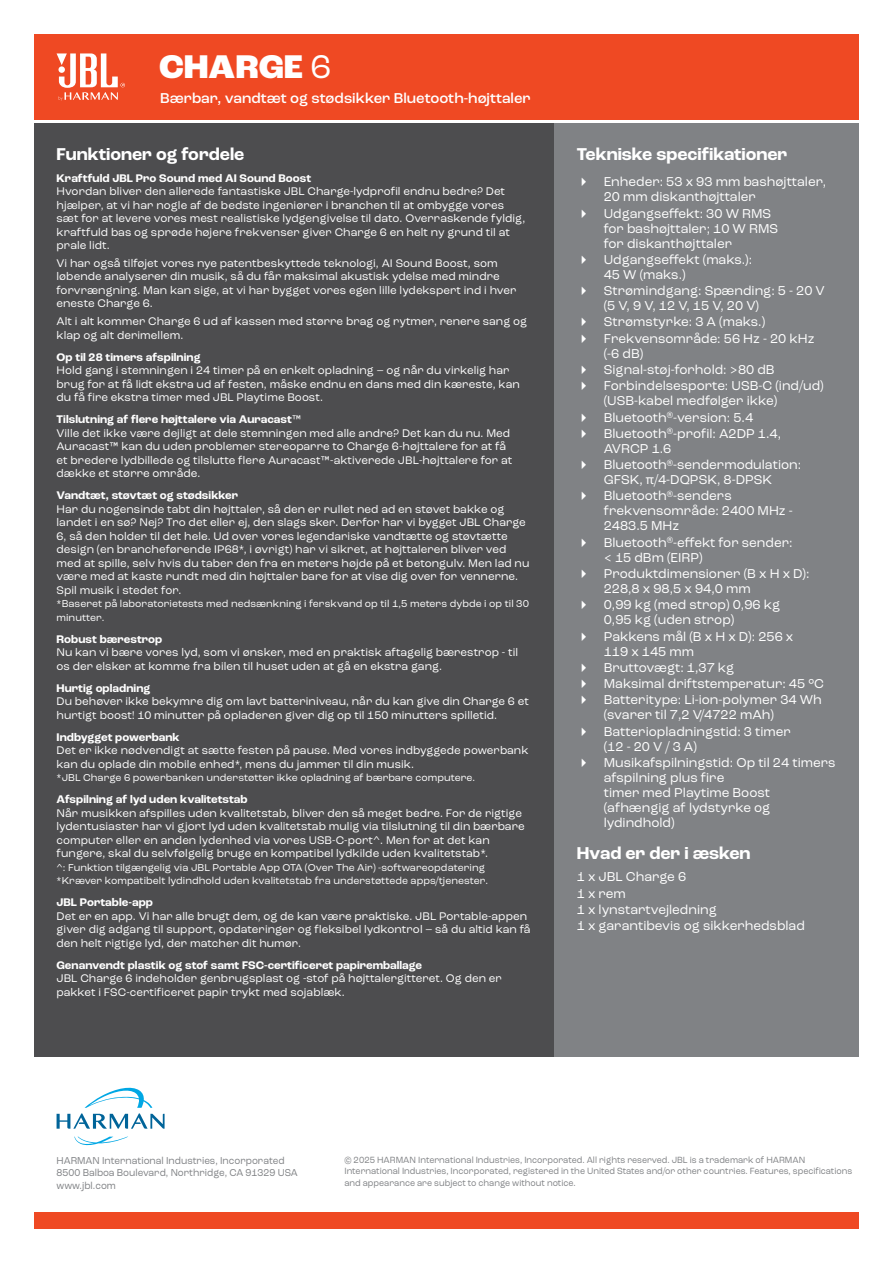
<style>
.page{position:relative;width:893px;height:1263px;background:#fff}
.page>*{position:absolute;margin:0;border:0;box-sizing:border-box;transform-origin:0 0}
.t1{font:800 34.5px "Roc Grotesk";color:#fff}
.t2{font:700 18px "Roc Grotesk";color:#fff}
.t3{font:500 15px "Roc Grotesk";color:#fff}
.t4{font:13.5px/15px "Roc Grotesk";color:#fff}
.t5{font:11.7px/13.5px "Roc Grotesk";letter-spacing:.005em;color:#fff}
.t6{font:700 11.7px "Roc Grotesk";letter-spacing:.005em;color:#fff}
.t7{font:10.5px/13.5px "Roc Grotesk";letter-spacing:.005em;color:#fff}
.t8{font:10.5px/12.6px "Roc Grotesk";color:#808285;scale:.94 1}
.t9{font:9.45px/11.4px "Roc Grotesk";color:#808285;scale:.94 1}
.s1{font-weight:400}
</style>
<div class="page">
<div style="left:34px;top:1213px;width:825px;height:16px;background:#ef4923"></div>
<svg style="left:74px;top:1137px;width:54px;height:8px"></svg>
<svg style="left:57px;top:1087px;width:108px;height:42px"></svg>
<div style="left:34px;top:34px;width:825px;height:85px;background:#ef4923"></div>
<svg style="left:57px;top:53px;width:68px;height:48px"></svg>
<div style="left:34px;top:123px;width:520px;height:934px;background:#4d4d4f"></div>
<div style="left:554px;top:123px;width:305px;height:934px;background:#808285"></div>
<h1 class="t1" style="left:159px;top:45px;width:174px">CHARGE <span class="s1">6</span></h1>
<p class="t3" style="left:160px;top:89px;width:372px">Bærbar, vandtæt og stødsikker Bluetooth-højttaler</p>
<h2 class="t2" style="left:57px;top:142px;width:189px">Funktioner og fordele</h2>
<p class="t6" style="left:57px;top:170px;width:256px">Kraftfuld JBL Pro Sound med AI Sound Boost</p>
<p class="t5" style="left:57px;top:184px;width:470px">Hvordan bliver den allerede fantastiske JBL Charge-lydprofil endnu bedre? Det hjælper, at vi har nogle af de bedste ingeniører i branchen til at ombygge vores sæt for at levere vores mest realistiske lydgengivelse til dato. Overraskende fyldig, kraftfuld bas og sprøde højere frekvenser giver Charge 6 en helt ny grund til at prale lidt.</p>
<p class="t5" style="left:57px;top:256px;width:461px">Vi har også tilføjet vores nye patentbeskyttede teknologi, AI Sound Boost, som løbende analyserer din musik, så du får maksimal akustisk ydelse med mindre forvrængning. Man kan sige, at vi har bygget vores egen lille lydekspert ind i hver eneste Charge 6.</p>
<p class="t5" style="left:57px;top:314px;width:472px">Alt i alt kommer Charge 6 ud af kassen med større brag og rytmer, renere sang og klap og alt derimellem.</p>
<p class="t6" style="left:57px;top:349px;width:146px">Op til 28 timers afspilning</p>
<p class="t5" style="left:57px;top:363px;width:465px">Hold gang i stemningen i 24 timer på en enkelt opladning – og når du virkelig har brug for at få lidt ekstra ud af festen, måske endnu en dans med din kæreste, kan du få fire ekstra timer med JBL Playtime Boost.</p>
<p class="t6" style="left:57px;top:412px;width:246px">Tilslutning af flere højttalere via Auracast™</p>
<p class="t5" style="left:57px;top:426px;width:457px">Ville det ikke være dejligt at dele stemningen med alle andre? Det kan du nu. Med Auracast™ kan du uden problemer stereoparre to Charge 6-højttalere for at få et bredere lydbillede og tilslutte flere Auracast™-aktiverede JBL-højttalere for at dække et større område.</p>
<p class="t6" style="left:57px;top:488px;width:183px">Vandtæt, støvtæt og stødsikker</p>
<p class="t5" style="left:57px;top:502px;width:474px">Har du nogensinde tabt din højttaler, så den er rullet ned ad en støvet bakke og landet i en sø? Nej? Tro det eller ej, den slags sker. Derfor har vi bygget JBL Charge 6, så den holder til det hele. Ud over vores legendariske vandtætte og støvtætte design (en brancheførende IP68*, i øvrigt) har vi sikret, at højttaleren bliver ved med at spille, selv hvis du taber den fra en meters højde på et betongulv. Men lad nu være med at kaste rundt med din højttaler bare for at vise dig over for vennerne.<br>Spil musik i stedet for.</p>
<p class="t7" style="left:57px;top:597px;width:474px">*Baseret på laboratorietests med nedsænkning i ferskvand op til 1,5 meters dybde i op til 30 minutter.</p>
<p class="t6" style="left:57px;top:631px;width:107px">Robust bærestrop</p>
<p class="t5" style="left:57px;top:645px;width:463px">Nu kan vi bære vores lyd, som vi ønsker, med en praktisk aftagelig bærestrop - til os der elsker at komme fra bilen til huset uden at gå en ekstra gang.</p>
<p class="t6" style="left:57px;top:680px;width:95px">Hurtig opladning</p>
<p class="t5" style="left:57px;top:694px;width:474px">Du behøver ikke bekymre dig om lavt batteriniveau, når du kan give din Charge 6 et hurtigt boost! 10 minutter på opladeren giver dig op til 150 minutters spilletid.</p>
<p class="t6" style="left:57px;top:729px;width:125px">Indbygget powerbank</p>
<p class="t5" style="left:57px;top:743px;width:473px">Det er ikke nødvendigt at sætte festen på pause. Med vores indbyggede powerbank kan du oplade din mobile enhed*, mens du jammer til din musik.</p>
<p class="t7" style="left:57px;top:771px;width:420px">*JBL Charge 6 powerbanken understøtter ikke opladning af bærbare computere.</p>
<p class="t6" style="left:57px;top:792px;width:193px">Afspilning af lyd uden kvalitetstab</p>
<p class="t5" style="left:57px;top:806px;width:470px">Når musikken afspilles uden kvalitetstab, bliver den så meget bedre. For de rigtige lydentusiaster har vi gjort lyd uden kvalitetstab mulig via tilslutning til din bærbare computer eller en anden lydenhed via vores USB-C-port^. Men for at det kan fungere, skal du selvfølgelig bruge en kompatibel lydkilde uden kvalitetstab*.</p>
<p class="t7" style="left:57px;top:860px;width:433px">^: Funktion tilgængelig via JBL Portable App OTA (Over The Air) -softwareopdatering *Kræver kompatibelt lydindhold uden kvalitetstab fra understøttede apps/tjenester.</p>
<p class="t6" style="left:57px;top:895px;width:98px">JBL Portable-app</p>
<p class="t5" style="left:57px;top:909px;width:475px">Det er en app. Vi har alle brugt dem, og de kan være praktiske. JBL Portable-appen giver dig adgang til support, opdateringer og fleksibel lydkontrol – så du altid kan få den helt rigtige lyd, der matcher dit humør.</p>
<p class="t6" style="left:57px;top:957px;width:367px">Genanvendt plastik og stof samt FSC-certificeret papiremballage</p>
<p class="t5" style="left:57px;top:971px;width:447px">JBL Charge 6 indeholder genbrugsplast og -stof på højttalergitteret. Og den er pakket i FSC-certificeret papir trykt med sojablæk.</p>
<h2 class="t2" style="left:577px;top:142px;width:212px">Tekniske specifikationer</h2>
<p class="t4" style="left:604px;top:174px;width:224px">Enheder: 53 x 93 mm bashøjttaler,<br>20 mm diskanthøjttaler</p>
<p class="t4" style="left:604px;top:206px;width:176px">Udgangseffekt: 30 W RMS for bashøjttaler; 10 W RMS for diskanthøjttaler</p>
<p class="t4" style="left:604px;top:252px;width:150px">Udgangseffekt (maks.):<br>45 W (maks.)</p>
<p class="t4" style="left:604px;top:283px;width:223px">Strømindgang: Spænding: 5 - 20 V (5 V, 9 V, 12 V, 15 V, 20 V)</p>
<p class="t4" style="left:604px;top:314px;width:212px;line-height:16.4px">Strømstyrke: 3 A (maks.)<br>Frekvensområde: 56 Hz - 20 kHz</p>
<p class="t4" style="left:604px;top:345px;width:221px;line-height:16.4px">(-6 dB)<br>Signal-støj-forhold: &gt;80 dB<br>Forbindelsesporte: USB-C (ind/ud)</p>
<p class="t4" style="left:604px;top:393px;width:179px;line-height:16.2px">(USB-kabel medfølger ikke)<br>Bluetooth<sup>®</sup>-version: 5.4<br>Bluetooth<sup>®</sup>-profil: A2DP 1.4,</p>
<p class="t4" style="left:604px;top:440px;width:199px;line-height:16.4px">AVRCP 1.6<br>Bluetooth<sup>®</sup>-sendermodulation:</p>
<p class="t4" style="left:604px;top:471px;width:170px;line-height:16.4px">GFSK, π/4-DQPSK, 8-DPSK<br>Bluetooth<sup>®</sup>-senders</p>
<p class="t4" style="left:604px;top:503px;width:191px">frekvensområde: 2400 MHz -<br>2483.5 MHz</p>
<p class="t4" style="left:604px;top:535px;width:190px">Bluetooth<sup>®</sup>-effekt for sender: &lt; 15 dBm (EIRP)</p>
<p class="t4" style="left:604px;top:566px;width:207px">Produktdimensioner (B x H x D):<br>228,8 x 98,5 x 94,0 mm</p>
<p class="t4" style="left:604px;top:597px;width:178px">0,99 kg (med strop) 0,96 kg<br>0,95 kg (uden strop)</p>
<p class="t4" style="left:604px;top:629px;width:191px">Pakkens mål (B x H x D): 256 x<br>119 x 145 mm</p>
<p class="t4" style="left:604px;top:659px;width:222px;line-height:16.4px">Bruttovægt: 1,37 kg<br>Maksimal driftstemperatur: 45 °C<br>Batteritype: Li-ion-polymer 34 Wh</p>
<p class="t4" style="left:604px;top:707px;width:189px;line-height:16.4px">(svarer til 7,2 V/4722 mAh)<br>Batteriopladningstid: 3 timer</p>
<p class="t4" style="left:604px;top:738px;width:233px;line-height:16.4px">(12 - 20 V / 3 A)<br>Musikafspilningstid: Op til 24 timers</p>
<p class="t4" style="left:604px;top:770px;width:168px">afspilning plus fire<br>timer med Playtime Boost (afhængig af lydstyrke og lydindhold)</p>
<h2 class="t2" style="left:577px;top:842px;width:175px">Hvad er der i æsken</h2>
<p class="t4" style="left:577px;top:869px;width:230px;line-height:16.4px">1 x JBL Charge 6<br>1 x rem<br>1 x lynstartvejledning<br>1 x garantibevis og sikkerhedsblad</p>
<p class="t8" style="left:57px;top:1154px;width:258px">HARMAN International Industries, Incorporated<br>8500 Balboa Boulevard, Northridge, CA 91329 USA www.jbl.com</p>
<p class="t9" style="left:344px;top:1154px;width:542px">© 2025 HARMAN International Industries, Incorporated. All rights reserved. JBL is a trademark of HARMAN<br>International Industries, Incorporated, registered in the United States and/or other countries. Features, specifications and appearance are subject to change without notice.</p>
</div>
